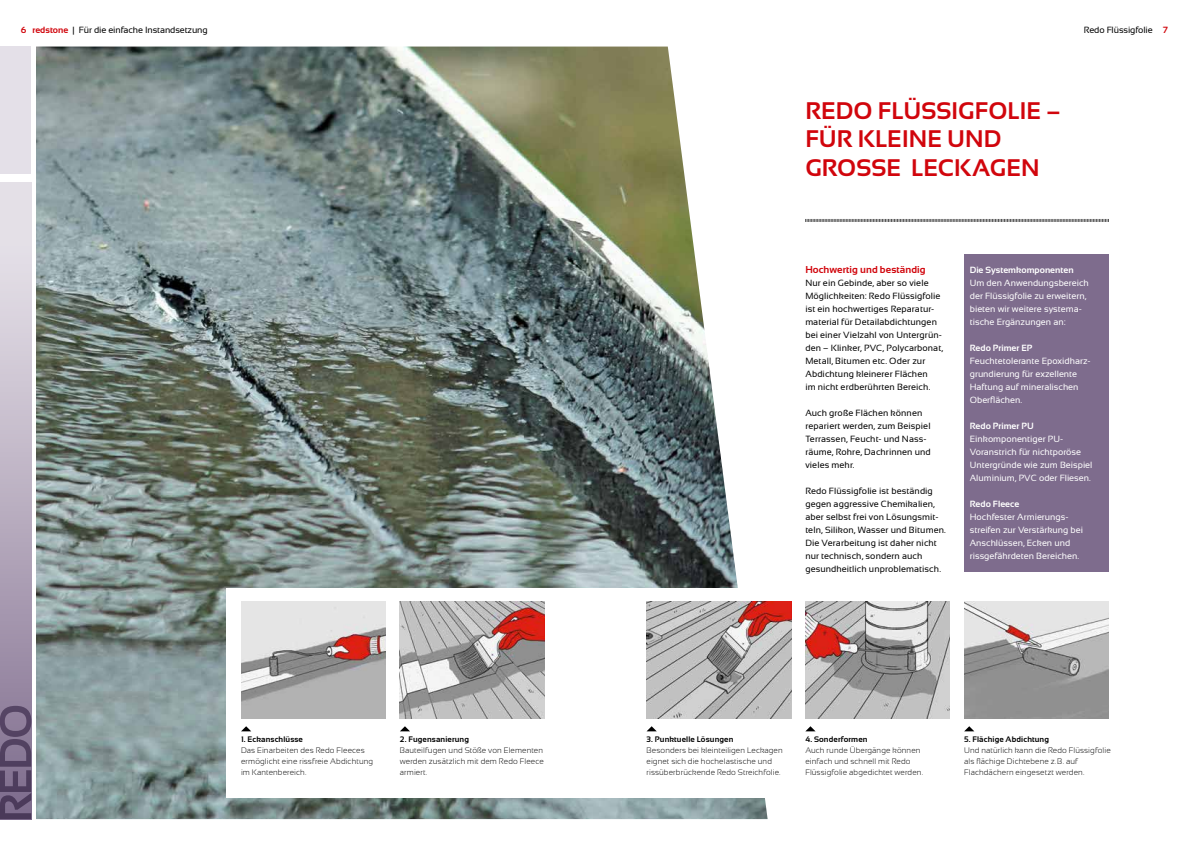
<style>
.page{position:relative;width:1191px;height:842px;background:#fff}
.page>*{position:absolute;margin:0;border:0;box-sizing:border-box;transform-origin:0 0}
.t1{font:700 24px/28.8px "Sansation";letter-spacing:.005em;color:#d1050c}
.t2{font:700 10px "Sansation";letter-spacing:.01em;color:#d1050c}
.t3{font:9px/13px "Sansation";letter-spacing:.01em;color:#000}
.t4{font:9px/13px "Sansation";color:#fff}
.t5{font:9px "Sansation";letter-spacing:-.01em;color:#000}
.t6{font:700 9px "Sansation";color:#fff}
.t7{font:300 8px/11px "Sansation";letter-spacing:.015em;color:#000}
.t8{font:700 8px "Sansation";letter-spacing:.015em;color:#000}
.s1{font-weight:700;color:#d1050c}
</style>
<div class="page">
<svg style="left:0;top:182px;width:31px;height:524px;background:#c2b8c8"></svg>
<div style="left:0;top:47px;width:31px;height:127px;background:#e4e0e8"></div>
<svg style="left:0;top:706px;width:31px;height:113px;background:#6b5a79"></svg>
<img style="left:36px;top:47px;width:731px;height:772px">
<svg style="left:805px;top:219px;width:304px;height:3px"></svg>
<div style="left:227px;top:588px;width:723px;height:210px;background:#fff"></div>
<img style="left:964px;top:601px;width:144px;height:117px">
<img style="left:241px;top:601px;width:145px;height:117px">
<img style="left:400px;top:601px;width:144px;height:117px">
<svg style="left:964px;top:726px;width:10px;height:5px"></svg>
<svg style="left:241px;top:726px;width:10px;height:5px"></svg>
<svg style="left:400px;top:726px;width:10px;height:5px"></svg>
<img style="left:646px;top:601px;width:145px;height:117px">
<svg style="left:647px;top:726px;width:10px;height:5px"></svg>
<img style="left:805px;top:601px;width:145px;height:117px">
<svg style="left:806px;top:726px;width:9px;height:5px"></svg>
<div style="left:964px;top:254px;width:144px;height:318px;background:#7e6c8d"></div>
<p class="t5" style="left:21px;top:24px;width:188px"><span class="s1">6 redstone</span> | Für die einfache Instandsetzung</p>
<p class="t5" style="left:1083px;top:24px;width:86px">Redo Flüssigfolie <span class="s1">7</span></p>
<h1 class="t1" style="left:805px;top:96px;width:256px">REDO FLÜSSIGFOLIE –<br>FÜR KLEINE UND<br>GROSSE LECKAGEN</h1>
<p class="t8" style="left:241px;top:734px;width:63px">1. Eckanschlüsse</p>
<p class="t7" style="left:241px;top:744px;width:134px">Das Einarbeiten des Redo Fleeces ermöglicht eine rissfreie Abdichtung im Kantenbereich.</p>
<p class="t8" style="left:400px;top:734px;width:71px">2. Fugensanierung</p>
<p class="t7" style="left:400px;top:744px;width:145px;text-align:justify">Bauteilfugen und Stöße von Elementen werden zusätzlich mit dem Redo Fleece armiert.</p>
<p class="t2" style="left:805px;top:264px;width:122px">Hochwertig und beständig</p>
<p class="t3" style="left:805px;top:276px;width:139px">Nur ein Gebinde, aber so viele<br>Möglichkeiten: Redo Flüssigfolie ist ein hochwertiges Reparatur&shy;material für Detailabdichtungen bei einer Vielzahl von Untergrün&shy;den – Klinker, PVC, Polycarbonat,<br>Metall, Bitumen etc. Oder zur<br>Abdichtung kleinerer Flächen<br>im nicht erdberührten Bereich.</p>
<p class="t3" style="left:805px;top:406px;width:127px">Auch große Flächen können repariert werden, zum Beispiel<br>Terrassen, Feucht- und Nass&shy;räume, Rohre, Dachrinnen und vieles mehr.</p>
<p class="t3" style="left:805px;top:484px;width:142px">Redo Flüssigfolie ist beständig gegen aggressive Chemikalien, aber selbst frei von Lösungsmit&shy;teln, Silikon, Wasser und Bitumen.<br>Die Verarbeitung ist daher nicht nur technisch, sondern auch gesundheitlich unproblematisch.</p>
<p class="t6" style="left:969px;top:265px;width:105px">Die Systemkomponenten</p>
<p class="t4" style="left:969px;top:276px;width:121px">Um den Anwendungsbereich der Flüssigfolie zu erweitern, bieten wir weitere systema&shy;tische Ergänzungen an:</p>
<p class="t6" style="left:969px;top:343px;width:64px">Redo Primer EP</p>
<p class="t4" style="left:969px;top:354px;width:122px">Feuchtetolerante Epoxidharz&shy;grundierung für exzellente<br>Haftung auf mineralischen<br>Oberflächen.</p>
<p class="t6" style="left:969px;top:421px;width:65px">Redo Primer PU</p>
<p class="t4" style="left:969px;top:432px;width:124px">Einkomponentiger PU-<br>Voranstrich für nichtporöse<br>Untergründe wie zum Beispiel<br>Aluminium, PVC oder Fliesen.</p>
<p class="t6" style="left:969px;top:499px;width:51px">Redo Fleece</p>
<p class="t4" style="left:969px;top:510px;width:115px">Hochfester Armierungs&shy;streifen zur Verstärkung bei<br>Anschlüssen, Ecken und rissgefährdeten Bereichen.</p>
<p class="t8" style="left:646px;top:734px;width:88px">3. Punktuelle Lösungen</p>
<p class="t7" style="left:646px;top:744px;width:138px">Besonders bei kleinteiligen Leckagen eignet sich die hochelastische und rissüberbrückende Redo Streichfolie.</p>
<p class="t8" style="left:805px;top:734px;width:64px">4. Sonderformen</p>
<p class="t7" style="left:805px;top:744px;width:119px">Auch runde Übergänge können einfach und schnell mit Redo<br>Flüssigfolie abgedichtet werden.</p>
<p class="t8" style="left:964px;top:734px;width:86px">5. Flächige Abdichtung</p>
<p class="t7" style="left:964px;top:744px;width:148px">Und natürlich kann die Redo Flüssigfolie als flächige Dichtebene z.B. auf<br>Flachdächern eingesetzt werden.</p>
</div>
